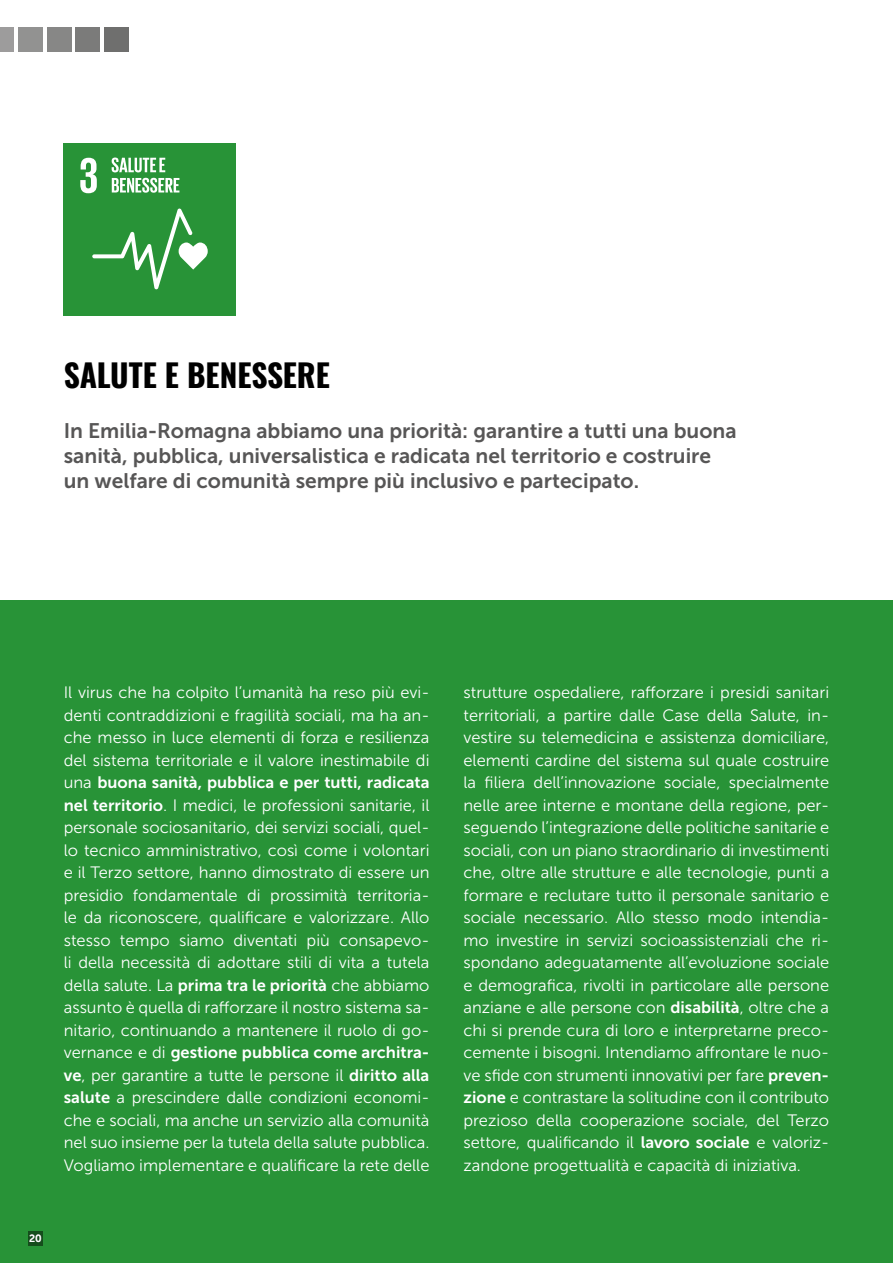
<style>
.page{position:relative;width:893px;height:1263px;background:#fff}
.page>*{position:absolute;margin:0;border:0;box-sizing:border-box;transform-origin:0 0}
.t1{font:31.5px "Oswald";color:#000}
.t2{font:21px/25.2px "Museo Sans 700";color:#575656}
.t3{font:16.5px/22.5px "Museo Sans 300";color:#fff;text-align:justify}
.t4{font:16.5px "Museo Sans 700";color:#fff}
.t5{font:10.5px "Museo Sans 700";color:#fff}
.s1{font-family:"Museo Sans 300"}
.s2{font-family:"Museo Sans 700"}
</style>
<div class="page">
<div style="left:0;top:601px;width:893px;height:662px;background:#289337"></div>
<div style="left:0;top:27px;width:14px;height:24px;background:#9d9c9c"></div>
<div style="left:18px;top:27px;width:24px;height:24px;background:#929291"></div>
<div style="left:47px;top:27px;width:24px;height:24px;background:#878786"></div>
<div style="left:76px;top:27px;width:24px;height:24px;background:#7b7b7a"></div>
<div style="left:105px;top:27px;width:24px;height:24px;background:#6f6f6e"></div>
<div style="left:28px;top:1231px;width:15px;height:14px;background:#154d1c"></div>
<div style="left:64px;top:144px;width:172px;height:172px;background:#289337"></div>
<svg style="left:80px;top:158px;width:17px;height:35px"></svg>
<svg style="left:92px;top:208px;width:116px;height:81px"></svg>
<svg style="left:112px;top:158px;width:53px;height:14px"></svg>
<svg style="left:112px;top:178px;width:67px;height:15px"></svg>
<h1 class="t1" style="left:64px;top:348px;width:267px">SALUTE E BENESSERE</h1>
<p class="t2" style="left:64px;top:418px;width:674px">In Emilia-Romagna abbiamo una priorità: garantire a tutti una buona sanità, pubblica, universalistica e radicata nel territorio e costruire un welfare di comunità sempre più inclusivo e partecipato.</p>
<p class="t3" style="left:64px;top:681px;width:367px">Il virus che ha colpito l’umanità ha reso più evi&shy;denti contraddizioni e fragilità sociali, ma ha an&shy;che messo in luce elementi di forza e resilienza del sistema territoriale e il valore inestimabile di</p>
<p class="t4" style="left:64px;top:773px;width:367px"><span class="s1">una</span> buona sanità, pubblica e per tutti, radicata</p>
<p class="t3" style="left:64px;top:794px;width:367px"><span class="s2">nel territorio</span>. I medici, le professioni sanitarie, il personale sociosanitario, dei servizi sociali, quel&shy;lo tecnico amministrativo, così come i volontari e il Terzo settore, hanno dimostrato di essere un presidio fondamentale di prossimità territoria&shy;le da riconoscere, qualificare e valorizzare. Allo stesso tempo siamo diventati più consapevo&shy;li della necessità di adottare stili di vita a tutela della salute. La <span class="s2">prima tra le priorità</span> che abbiamo assunto è quella di rafforzare il nostro sistema sa&shy;nitario, continuando a mantenere il ruolo di go-</p>
<p class="t4" style="left:64px;top:1043px;width:367px"><span class="s1">vernance e di</span> gestione pubblica come architra-</p>
<p class="t3" style="left:64px;top:1064px;width:367px"><span class="s2">ve</span>, per garantire a tutte le persone il <span class="s2">diritto alla salute</span> a prescindere dalle condizioni economi&shy;che e sociali, ma anche un servizio alla comunità nel suo insieme per la tutela della salute pubblica.<br>Vogliamo implementare e qualificare la rete delle</p>
<p class="t5" style="left:29px;top:1232px;width:14px">20</p>
<p class="t3" style="left:463px;top:681px;width:367px">strutture ospedaliere, rafforzare i presidi sanitari territoriali, a partire dalle Case della Salute, in&shy;vestire su telemedicina e assistenza domiciliare, elementi cardine del sistema sul quale costruire la filiera dell’innovazione sociale, specialmente nelle aree interne e montane della regione, per&shy;seguendo l’integrazione delle politiche sanitarie e sociali, con un piano straordinario di investimenti che, oltre alle strutture e alle tecnologie, punti a formare e reclutare tutto il personale sanitario e sociale necessario. Allo stesso modo intendia&shy;mo investire in servizi socioassistenziali che ri&shy;spondano adeguatamente all’evoluzione sociale e demografica, rivolti in particolare alle persone anziane e alle persone con <span class="s2">disabilità</span>, oltre che a chi si prende cura di loro e interpretarne preco&shy;cemente i bisogni. Intendiamo affrontare le nuo&shy;ve sfide con strumenti innovativi per fare <span class="s2">preven&shy;zione</span> e contrastare la solitudine con il contributo prezioso della cooperazione sociale, del Terzo settore, qualificando il <span class="s2">lavoro sociale</span> e valoriz&shy;zandone progettualità e capacità di iniziativa.</p>
</div>
